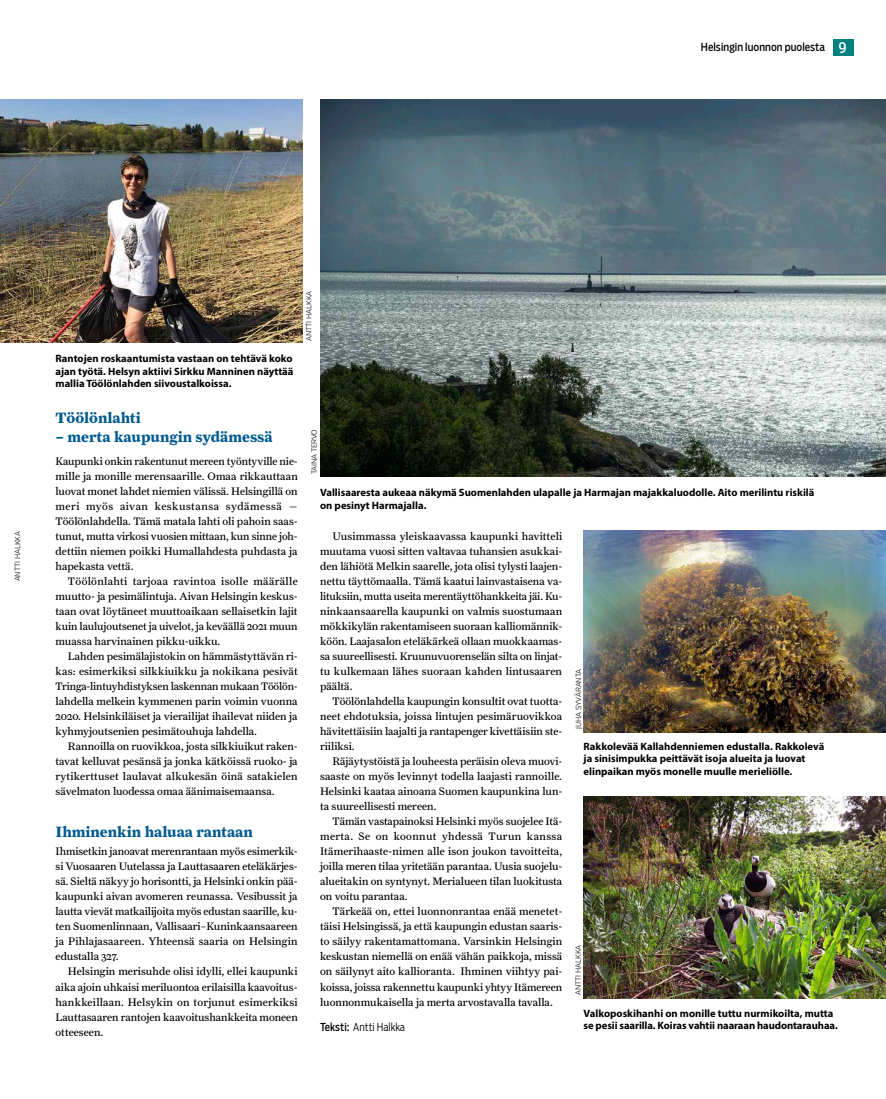
<style>
.page{position:relative;width:886px;height:1099px;background:#fff}
.page>*{position:absolute;margin:0;border:0;box-sizing:border-box;transform-origin:0 0}
.t1{font:700 15px "Farnham Text";letter-spacing:-.005em;color:#005a90}
.t2{font:11px/15px "Farnham Text";color:#000;text-align:justify}
.t3{font:11px "Salvo Sans Cond";letter-spacing:.005em;color:#000}
.t4{font:300 11px "Salvo Sans Cond";color:#000}
.t5{font:700 10.62px/12.5px "Myriad Pro";color:#000}
.t6{font:300 7.5px "Verb";letter-spacing:-.015em;color:#000}
.s1{font-size:15px;color:#fff}
.s2{font-weight:400}
</style>
<div class="page">
<img style="left:0;top:99px;width:302px;height:244px">
<img style="left:320px;top:99px;width:566px;height:377px">
<img style="left:583px;top:531px;width:303px;height:201px">
<img style="left:583px;top:796px;width:303px;height:202px">
<div style="left:833px;top:40px;width:20px;height:16px;background:#00817f"></div>
<p class="t3" style="left:701px;top:40px;width:147px">Helsingin luonnon puolesta <span class="s1">9</span></p>
<p class="t6" style="left:13px;top:581px;width:52px;rotate:-90deg">ANTTI HALKKA</p>
<p class="t5" style="left:56px;top:352px;width:239px;text-align:justify">Rantojen roskaantumista vastaan on tehtävä koko ajan työtä. Helsyn aktiivi Sirkku Manninen näyttää mallia Töölönlahden siivoustalkoissa.</p>
<p class="t6" style="left:304px;top:341px;width:52px;rotate:-90deg">ANTTI HALKKA</p>
<h1 class="t1" style="left:56px;top:409px;width:87px">Töölönlahti</h1>
<h1 class="t1" style="left:56px;top:428px;width:219px">– merta kaupungin sydämessä</h1>
<p class="t2" style="left:56px;top:454px;width:244px">Kaupunki onkin rakentunut mereen työntyville nie&shy;mille ja monille merensaarille. Omaa rikkauttaan luovat monet lahdet niemien välissä. Helsingillä on meri myös aivan keskustansa sydämessä – Töölönlahdella. Tämä matala lahti oli pahoin saas&shy;tunut, mutta virkosi vuosien mittaan, kun sinne joh&shy;dettiin niemen poikki Humallahdesta puhdasta ja hapekasta vettä.</p>
<p class="t2" style="left:56px;top:574px;width:244px;text-indent:12px">Töölönlahti tarjoaa ravintoa isolle määrälle muutto- ja pesimälintuja. Aivan Helsingin keskus&shy;taan ovat löytäneet muuttoaikaan sellaisetkin lajit kuin laulujoutsenet ja uivelot, ja keväällä 2021 muun muassa harvinainen pikku-uikku.</p>
<p class="t2" style="left:56px;top:649px;width:244px;text-indent:12px">Lahden pesimälajistokin on hämmästyttävän ri&shy;kas: esimerkiksi silkkiuikku ja nokikana pesivät Tringa-lintuyhdistyksen laskennan mukaan Töölön&shy;lahdella melkein kymmenen parin voimin vuonna 2020. Helsinkiläiset ja vierailijat ihailevat niiden ja kyhmyjoutsenien pesimätouhuja lahdella.</p>
<p class="t2" style="left:56px;top:739px;width:244px;text-indent:12px">Rannoilla on ruovikkoa, josta silkkiuikut raken&shy;tavat kelluvat pesänsä ja jonka kätköissä ruoko- ja rytikerttuset laulavat alkukesän öinä satakielen sävelmaton luodessa omaa äänimaisemaansa.</p>
<h1 class="t1" style="left:56px;top:822px;width:199px">Ihminenkin haluaa rantaan</h1>
<p class="t2" style="left:56px;top:844px;width:244px">Ihmisetkin janoavat merenrantaan myös esimerkik&shy;si Vuosaaren Uutelassa ja Lauttasaaren eteläkärjes&shy;sä. Sieltä näkyy jo horisontti, ja Helsinki onkin pää&shy;kaupunki aivan avomeren reunassa. Vesibussit ja lautta vievät matkailijoita myös edustan saarille, ku&shy;ten Suomenlinnaan, Vallisaari–Kuninkaansaareen ja Pihlajasaareen. Yhteensä saaria on Helsingin edustalla 327.</p>
<p class="t2" style="left:56px;top:964px;width:244px;text-indent:12px">Helsingin merisuhde olisi idylli, ellei kaupunki aika ajoin uhkaisi meriluontoa erilaisilla kaavoitus&shy;hankkeillaan. Helsykin on torjunut esimerkiksi Lauttasaaren rantojen kaavoitushankkeita moneen otteeseen.</p>
<p class="t6" style="left:310px;top:474px;width:47px;rotate:-90deg">TAINA TERVO</p>
<p class="t5" style="left:320px;top:486px;width:496px">Vallisaaresta aukeaa näkymä Suomenlahden ulapalle ja Harmajan majakkaluodolle. Aito merilintu riskilä on pesinyt Harmajalla.</p>
<p class="t2" style="left:320px;top:529px;width:244px;text-indent:12px">Uusimmassa yleiskaavassa kaupunki havitteli muutama vuosi sitten valtavaa tuhansien asukkai&shy;den lähiötä Melkin saarelle, jota olisi tylysti laajen&shy;nettu täyttömaalla. Tämä kaatui lainvastaisena va&shy;lituksiin, mutta useita merentäyttöhankkeita jäi. Ku&shy;ninkaansaarella kaupunki on valmis suostumaan mökkikylän rakentamiseen suoraan kalliomännik&shy;köön. Laajasalon eteläkärkeä ollaan muokkaamas&shy;sa suureellisesti. Kruunuvuorenselän silta on linjat&shy;tu kulkemaan lähes suoraan kahden lintusaaren päältä.</p>
<p class="t2" style="left:320px;top:694px;width:244px;text-indent:12px">Töölönlahdella kaupungin konsultit ovat tuotta&shy;neet ehdotuksia, joissa lintujen pesimäruovikkoa hävitettäisiin laajalti ja rantapenger kivettäisiin ste&shy;riiliksi.</p>
<p class="t2" style="left:320px;top:754px;width:244px;text-indent:12px">Räjäytystöistä ja louheesta peräisin oleva muovi&shy;saaste on myös levinnyt todella laajasti rannoille.<br>Helsinki kaataa ainoana Suomen kaupunkina lun&shy;ta suureellisesti mereen.</p>
<p class="t2" style="left:320px;top:814px;width:244px;text-align:left;text-indent:12px">Tämän vastapainoksi Helsinki myös suojelee Itä&shy;merta. Se on koonnut yhdessä Turun kanssa Itämerihaaste-nimen alle ison joukon tavoitteita, joilla meren tilaa yritetään parantaa. Uusia suojelu&shy;alueitakin on syntynyt. Merialueen tilan luokitusta on voitu parantaa.</p>
<p class="t2" style="left:320px;top:904px;width:244px;text-indent:12px">Tärkeää on, ettei luonnonrantaa enää menetet&shy;täisi Helsingissä, ja että kaupungin edustan saaris&shy;to säilyy rakentamattomana. Varsinkin Helsingin keskustan niemellä on enää vähän paikkoja, missä on säilynyt aito kallioranta. Ihminen viihtyy pai&shy;koissa, joissa rakennettu kaupunki yhtyy Itämereen luonnonmukaisella ja merta arvostavalla tavalla.</p>
<p class="t4" style="left:320px;top:1019px;width:86px"><span class="s2">Teksti:</span> Antti Halkka</p>
<p class="t6" style="left:574px;top:729px;width:62px;rotate:-90deg">JUHA SYVÄRANTA</p>
<p class="t5" style="left:583px;top:739px;width:242px">Rakkolevää Kallahdenniemen edustalla. Rakkolevä ja sinisimpukka peittävät isoja alueita ja luovat elinpaikan myös monelle muulle merieliölle.</p>
<p class="t6" style="left:574px;top:994px;width:52px;rotate:-90deg">ANTTI HALKKA</p>
<p class="t5" style="left:583px;top:1006px;width:256px">Valkoposkihanhi on monille tuttu nurmikoilta, mutta se pesii saarilla. Koiras vahtii naaraan haudontarauhaa.</p>
</div>
